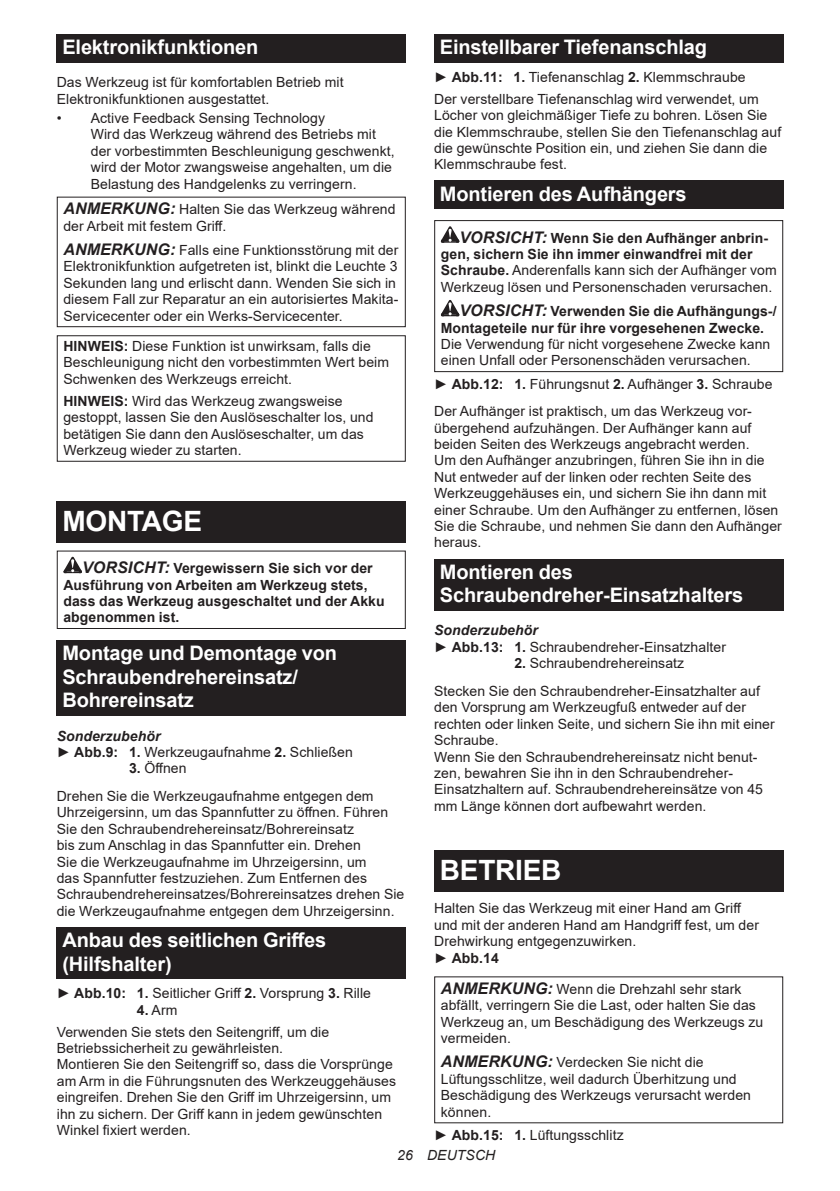
<style>
.page{position:relative;width:840px;height:1191px;background:#fff}
.page>*{position:absolute;margin:0;border:0;box-sizing:border-box;transform-origin:0 0}
.t1{font:700 28px "Arial";letter-spacing:-.01em;color:#fff}
.t2{font:700 20px/23.4px "Arial";letter-spacing:-.01em;color:#fff}
.t3{font:14px/16.4px "Arial";letter-spacing:.005em;color:#231f20}
.t4{font:700 14px/16.4px "Arial";letter-spacing:.005em;color:#231f20}
.t5{font:italic 14px "Arial";letter-spacing:.005em;color:#231f20}
.s1{font-weight:700;font-style:italic;font-size:16px}
.s2{font-weight:700}
.s3{font-style:italic;font-size:16px}
.s4{font-weight:700;font-style:italic}
</style>
<div class="page">
<div style="left:57px;top:34px;width:348px;height:29px;background:#231f20"></div>
<div style="left:57px;top:197px;width:348px;height:130px;border:1px solid #231f20"></div>
<div style="left:57px;top:335px;width:348px;height:127px;border:1px solid #231f20"></div>
<div style="left:57px;top:501px;width:348px;height:41px;background:#231f20"></div>
<svg style="left:63px;top:557px;width:19px;height:16px"></svg>
<div style="left:57px;top:550px;width:348px;height:79px;border:1px solid #231f20"></div>
<div style="left:57px;top:640px;width:348px;height:75px;background:#231f20"></div>
<div style="left:57px;top:927px;width:348px;height:52px;background:#231f20"></div>
<div style="left:434px;top:34px;width:348px;height:29px;background:#231f20"></div>
<div style="left:434px;top:181px;width:348px;height:28px;background:#231f20"></div>
<svg style="left:440px;top:226px;width:19px;height:17px"></svg>
<svg style="left:440px;top:300px;width:19px;height:16px"></svg>
<div style="left:434px;top:220px;width:348px;height:152px;border:1px solid #231f20"></div>
<div style="left:434px;top:558px;width:348px;height:52px;background:#231f20"></div>
<div style="left:434px;top:850px;width:348px;height:41px;background:#231f20"></div>
<h2 class="t2" style="left:62px;top:36px;width:197px">Elektronikfunktionen</h2>
<p class="t3" style="left:57px;top:74px;width:288px">Das Werkzeug ist für komfortablen Betrieb mit<br>Elektronikfunktionen ausgestattet.</p>
<p class="t3" style="left:91px;top:110px;width:305px;text-indent:-34px">• Active Feedback Sensing Technology<br>Wird das Werkzeug während des Betriebs mit der vorbestimmten Beschleunigung geschwenkt, wird der Motor zwangsweise angehalten, um die Belastung des Handgelenks zu verringern.</p>
<p class="t3" style="left:63px;top:201px;width:333px"><span class="s1">ANMERKUNG:</span> Halten Sie das Werkzeug während der Arbeit mit festem Griff.</p>
<p class="t3" style="left:63px;top:242px;width:336px"><span class="s1">ANMERKUNG:</span> Falls eine Funktionsstörung mit der Elektronikfunktion aufgetreten ist, blinkt die Leuchte 3<br>Sekunden lang und erlischt dann. Wenden Sie sich in diesem Fall zur Reparatur an ein autorisiertes Makita-Servicecenter oder ein Werks-Servicecenter.</p>
<p class="t3" style="left:63px;top:338px;width:327px"><span class="s2">HINWEIS:</span> Diese Funktion ist unwirksam, falls die<br>Beschleunigung nicht den vorbestimmten Wert beim<br>Schwenken des Werkzeugs erreicht.</p>
<p class="t3" style="left:63px;top:393px;width:311px"><span class="s2">HINWEIS:</span> Wird das Werkzeug zwangsweise gestoppt, lassen Sie den Auslöseschalter los, und betätigen Sie dann den Auslöseschalter, um das Werkzeug wieder zu starten.</p>
<h1 class="t1" style="left:62px;top:501px;width:141px">MONTAGE</h1>
<p class="t4" style="left:63px;top:560px;width:322px;text-indent:19px"><span class="s3">VORSICHT:</span> Vergewissern Sie sich vor der Ausführung von Arbeiten am Werkzeug stets, dass das Werkzeug ausgeschaltet und der Akku abgenommen ist.</p>
<h2 class="t2" style="left:62px;top:642px;width:276px">Montage und Demontage von<br>Schraubendrehereinsatz/<br>Bohrereinsatz</h2>
<p class="t3" style="left:57px;top:727px;width:297px"><span class="s4">Sonderzubehör<br></span>► <span class="s2">Abb.9: 1.</span> Werkzeugaufnahme <span class="s2">2.</span> Schließen</p>
<p class="t3" style="left:57px;top:754px;width:318px;line-height:27.8px;text-indent:72px"><span class="s2">3.</span> Öffnen<br>Drehen Sie die Werkzeugaufnahme entgegen dem</p>
<p class="t3" style="left:57px;top:804px;width:349px">Uhrzeigersinn, um das Spannfutter zu öffnen. Führen Sie den Schraubendrehereinsatz/Bohrereinsatz<br>bis zum Anschlag in das Spannfutter ein. Drehen<br>Sie die Werkzeugaufnahme im Uhrzeigersinn, um<br>das Spannfutter festzuziehen. Zum Entfernen des Schraubendrehereinsatzes/Bohrereinsatzes drehen Sie die Werkzeugaufnahme entgegen dem Uhrzeigersinn.</p>
<h2 class="t2" style="left:62px;top:928px;width:265px">Anbau des seitlichen Griffes (Hilfshalter)</h2>
<p class="t3" style="left:57px;top:985px;width:315px">► <span class="s2">Abb.10: 1.</span> Seitlicher Griff <span class="s2">2.</span> Vorsprung <span class="s2">3.</span> Rille</p>
<p class="t3" style="left:57px;top:998px;width:274px;line-height:22px;text-indent:80px"><span class="s2">4.</span> Arm<br>Verwenden Sie stets den Seitengriff, um die</p>
<p class="t3" style="left:57px;top:1039px;width:341px">Betriebssicherheit zu gewährleisten.<br>Montieren Sie den Seitengriff so, dass die Vorsprünge am Arm in die Führungsnuten des Werkzeuggehäuses eingreifen. Drehen Sie den Griff im Uhrzeigersinn, um ihn zu sichern. Der Griff kann in jedem gewünschten Winkel fixiert werden.</p>
<h2 class="t2" style="left:439px;top:36px;width:268px">Einstellbarer Tiefenanschlag</h2>
<p class="t3" style="left:434px;top:66px;width:326px;line-height:22px">► <span class="s2">Abb.11: 1.</span> Tiefenanschlag <span class="s2">2.</span> Klemmschraube<br>Der verstellbare Tiefenanschlag wird verwendet, um</p>
<p class="t3" style="left:434px;top:107px;width:348px">Löcher von gleichmäßiger Tiefe zu bohren. Lösen Sie die Klemmschraube, stellen Sie den Tiefenanschlag auf die gewünschte Position ein, und ziehen Sie dann die Klemmschraube fest.</p>
<h2 class="t2" style="left:439px;top:182px;width:248px">Montieren des Aufhängers</h2>
<p class="t3" style="left:440px;top:229px;width:337px;text-indent:19px"><span class="s1">VORSICHT:</span> <span class="s2">Wenn Sie den Aufhänger anbrin&shy;gen, sichern Sie ihn immer einwandfrei mit der Schraube.</span> Anderenfalls kann sich der Aufhänger vom Werkzeug lösen und Personenschaden verursachen.</p>
<p class="t4" style="left:440px;top:303px;width:337px;text-indent:19px"><span class="s3">VORSICHT:</span> Verwenden Sie die Aufhängungs-/<br>Montageteile nur für ihre vorgesehenen Zwecke.</p>
<p class="t3" style="left:440px;top:336px;width:331px">Die Verwendung für nicht vorgesehene Zwecke kann einen Unfall oder Personenschäden verursachen.</p>
<p class="t3" style="left:434px;top:369px;width:340px;line-height:27.8px">► <span class="s2">Abb.12: 1.</span> Führungsnut <span class="s2">2.</span> Aufhänger <span class="s2">3.</span> Schraube<br>Der Aufhänger ist praktisch, um das Werkzeug vor-</p>
<p class="t3" style="left:434px;top:419px;width:349px">übergehend aufzuhängen. Der Aufhänger kann auf beiden Seiten des Werkzeugs angebracht werden.<br>Um den Aufhänger anzubringen, führen Sie ihn in die Nut entweder auf der linken oder rechten Seite des Werkzeuggehäuses ein, und sichern Sie ihn dann mit einer Schraube. Um den Aufhänger zu entfernen, lösen Sie die Schraube, und nehmen Sie dann den Aufhänger heraus.</p>
<h2 class="t2" style="left:439px;top:560px;width:305px">Montieren des<br>Schraubendreher-Einsatzhalters</h2>
<p class="t3" style="left:434px;top:622px;width:293px"><span class="s4">Sonderzubehör<br></span>► <span class="s2">Abb.13: 1.</span> Schraubendreher-Einsatzhalter</p>
<p class="t3" style="left:434px;top:649px;width:327px;line-height:27.8px;text-align:center"><span class="s2">2.</span> Schraubendrehereinsatz<br>Stecken Sie den Schraubendreher-Einsatzhalter auf</p>
<p class="t3" style="left:434px;top:699px;width:342px">den Vorsprung am Werkzeugfuß entweder auf der rechten oder linken Seite, und sichern Sie ihn mit einer Schraube.<br>Wenn Sie den Schraubendrehereinsatz nicht benut&shy;zen, bewahren Sie ihn in den Schraubendreher-Einsatzhaltern auf. Schraubendrehereinsätze von 45 mm Länge können dort aufbewahrt werden.</p>
<h1 class="t1" style="left:439px;top:850px;width:123px">BETRIEB</h1>
<p class="t3" style="left:434px;top:900px;width:326px">Halten Sie das Werkzeug mit einer Hand am Griff und mit der anderen Hand am Handgriff fest, um der Drehwirkung entgegenzuwirken.<br>► <span class="s2">Abb.14</span></p>
<p class="t3" style="left:440px;top:980px;width:324px"><span class="s1">ANMERKUNG:</span> Wenn die Drehzahl sehr stark abfällt, verringern Sie die Last, oder halten Sie das Werkzeug an, um Beschädigung des Werkzeugs zu vermeiden.</p>
<p class="t3" style="left:440px;top:1054px;width:311px"><span class="s1">ANMERKUNG:</span> Verdecken Sie nicht die Lüftungsschlitze, weil dadurch Überhitzung und Beschädigung des Werkzeugs verursacht werden können.</p>
<p class="t3" style="left:434px;top:1126px;width:191px">► <span class="s2">Abb.15: 1.</span> Lüftungsschlitz</p>
<p class="t5" style="left:397px;top:1146px;width:99px">26 DEUTSCH</p>
</div>
